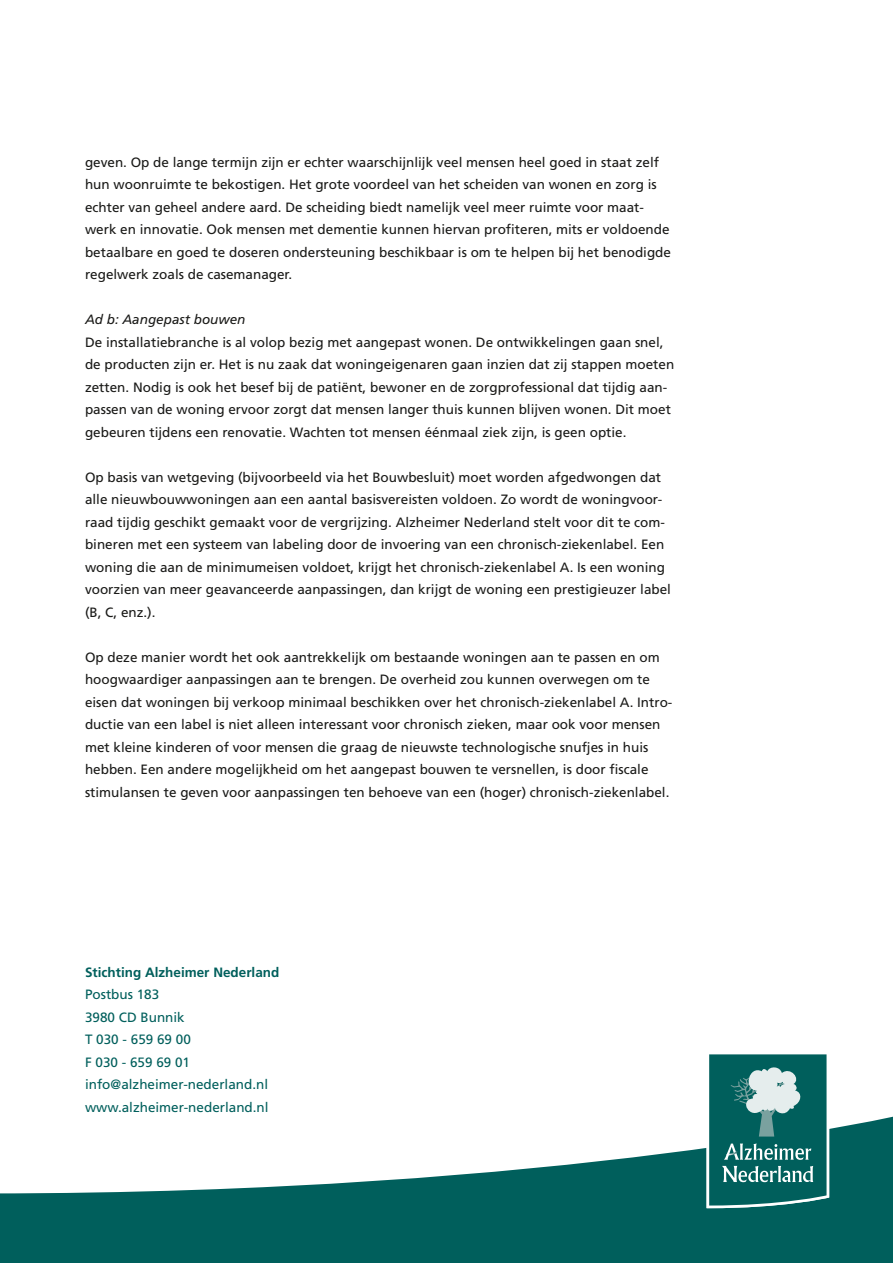
<style>
.page{position:relative;width:893px;height:1263px;background:#fff}
.page>*{position:absolute;margin:0;border:0;box-sizing:border-box;transform-origin:0 0}
.t1{font:13.5px/22.5px "Frutiger";color:#1a1a18}
.t2{font:13.5px/22.5px "Frutiger";color:#005f5c}
.t3{font:700 13.5px "Frutiger";color:#005f5c}
.t4{font:italic 13.5px "Frutiger";color:#1a1a18}
</style>
<div class="page">
<svg style="left:0;top:1116px;width:893px;height:147px;fill:#005f5c"></svg>
<svg style="left:706px;top:1054px;width:123px;height:154px;background:#37817e"></svg>
<p class="t1" style="left:85px;top:150px;width:587px">geven. Op de lange termijn zijn er echter waarschijnlijk veel mensen heel goed in staat zelf hun woonruimte te bekostigen. Het grote voordeel van het scheiden van wonen en zorg is echter van geheel andere aard. De scheiding biedt namelijk veel meer ruimte voor maat&shy;werk en innovatie. Ook mensen met dementie kunnen hiervan profiteren, mits er voldoende betaalbare en goed te doseren ondersteuning beschikbaar is om te helpen bij het benodigde regelwerk zoals de casemanager.</p>
<p class="t4" style="left:85px;top:311px;width:162px">Ad b: Aangepast bouwen</p>
<p class="t1" style="left:85px;top:330px;width:591px">De installatiebranche is al volop bezig met aangepast wonen. De ontwikkelingen gaan snel, de producten zijn er. Het is nu zaak dat woningeigenaren gaan inzien dat zij stappen moeten zetten. Nodig is ook het besef bij de patiënt, bewoner en de zorgprofessional dat tijdig aan&shy;passen van de woning ervoor zorgt dat mensen langer thuis kunnen blijven wonen. Dit moet gebeuren tijdens een renovatie. Wachten tot mensen éénmaal ziek zijn, is geen optie.</p>
<p class="t1" style="left:85px;top:465px;width:587px">Op basis van wetgeving (bijvoorbeeld via het Bouwbesluit) moet worden afgedwongen dat alle nieuwbouwwoningen aan een aantal basisvereisten voldoen. Zo wordt de woningvoor&shy;raad tijdig geschikt gemaakt voor de vergrijzing. Alzheimer Nederland stelt voor dit te com&shy;bineren met een systeem van labeling door de invoering van een chronisch-ziekenlabel. Een woning die aan de minimumeisen voldoet, krijgt het chronisch-ziekenlabel A. Is een woning voorzien van meer geavanceerde aanpassingen, dan krijgt de woning een prestigieuzer label (B, C, enz.).</p>
<p class="t1" style="left:85px;top:645px;width:589px">Op deze manier wordt het ook aantrekkelijk om bestaande woningen aan te passen en om hoogwaardiger aanpassingen aan te brengen. De overheid zou kunnen overwegen om te eisen dat woningen bij verkoop minimaal beschikken over het chronisch-ziekenlabel A. Intro&shy;ductie van een label is niet alleen interessant voor chronisch zieken, maar ook voor mensen met kleine kinderen of voor mensen die graag de nieuwste technologische snufjes in huis hebben. Een andere mogelijkheid om het aangepast bouwen te versnellen, is door fiscale stimulansen te geven voor aanpassingen ten behoeve van een (hoger) chronisch-ziekenlabel.</p>
<p class="t3" style="left:85px;top:964px;width:196px">Stichting Alzheimer Nederland</p>
<p class="t2" style="left:85px;top:983px;width:185px">Postbus 183<br>3980 CD Bunnik<br>T 030 - 659 69 00<br>F 030 - 659 69 01 info@alzheimer-nederland.nl www.alzheimer-nederland.nl</p>
</div>
